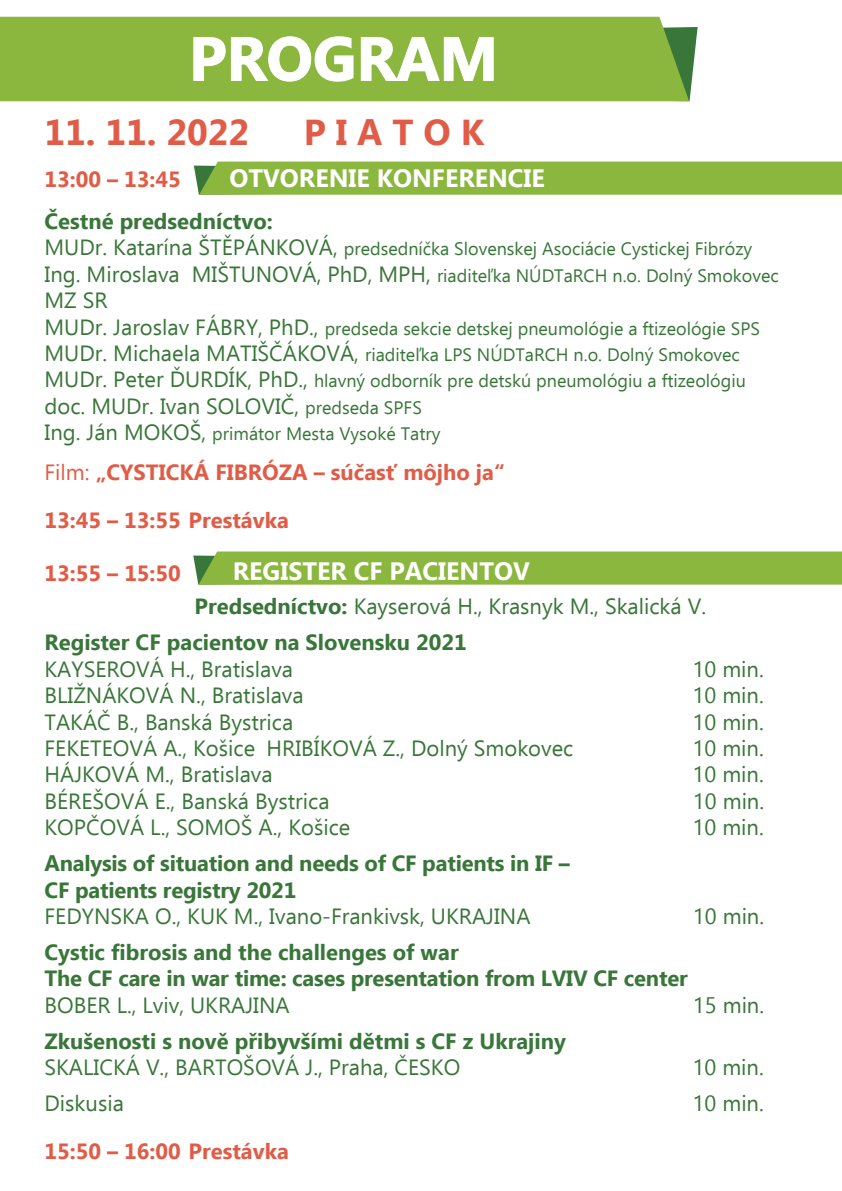
<style>
.page{position:relative;width:842px;height:1191px;background:#fff}
.page>*{position:absolute;margin:0;border:0;box-sizing:border-box;transform-origin:0 0}
.t1{font:700 61.2px "Ebrima";color:#fff}
.t2{font:700 36px "Ebrima";color:#e15c47}
.t3{font:700 25.2px "Ebrima";color:#fff}
.t4{font:22px "Ebrima";color:#397639}
.t5{font:700 22px/26.4px "Ebrima";color:#397639}
.t6{font:700 22px/48px "Ebrima";color:#e15c47}
.t7{font:18px/26.4px "Ebrima";color:#397639}
.s1{font-size:22px}
.s2{font-size:18px}
.s3{font-weight:400}
</style>
<div class="page">
<div style="left:193px;top:551px;width:649px;height:33px;background:#8cb73f"></div>
<div style="left:194px;top:162px;width:648px;height:33px;background:#8cb73f"></div>
<div style="left:0;top:17px;width:689px;height:84px;background:#8cb73f"></div>
<svg style="left:193px;top:36px;width:161px;height:46px;background:#9abf56"></svg>
<svg style="left:360px;top:36px;width:134px;height:46px;background:#9bc058"></svg>
<h1 class="t1" style="left:189px;top:13px;width:311px">PROGRAM</h1>
<h2 class="t2" style="left:44px;top:105px;width:206px">11. 11. 2022</h2>
<h2 class="t2" style="left:304px;top:105px;width:182px">P I A T O K</h2>
<p class="t6" style="left:45px;top:156px;width:138px">13:00 – 13:45</p>
<p class="t3" style="left:229px;top:159px;width:317px">OTVORENIE KONFERENCIE</p>
<p class="t5" style="left:45px;top:209px;width:230px">Čestné predsedníctvo:</p>
<p class="t7" style="left:45px;top:235px;width:736px"><span class="s1">MUDr. Katarína ŠTĚPÁNKOVÁ,</span> predsedníčka Slovenskej Asociácie Cystickej Fibrózy<br><span class="s1">Ing. Miroslava MIŠTUNOVÁ, PhD, MPH,</span> riaditeľka NÚDTaRCH n.o. Dolný Smokovec</p>
<p class="t4" style="left:45px;top:285px;width:65px">MZ SR</p>
<p class="t7" style="left:45px;top:315px;width:717px"><span class="s1">MUDr. Jaroslav FÁBRY, PhD.,</span> predseda sekcie detskej pneumológie a ftizeológie SPS<br><span class="s1">MUDr. Michaela MATIŠČÁKOVÁ,</span> riaditeľka LPS NÚDTaRCH n.o. Dolný Smokovec<br><span class="s1">MUDr. Peter ĎURDÍK, PhD.,</span> hlavný odborník pre detskú pneumológiu a ftizeológiu</p>
<p class="t4" style="left:45px;top:390px;width:379px">doc. MUDr. Ivan SOLOVIČ, <span class="s2">predseda SPFS</span></p>
<p class="t7" style="left:45px;top:420px;width:397px"><span class="s1">Ing. Ján MOKOŠ,</span> primátor Mesta Vysoké Tatry</p>
<p class="t6" style="left:45px;top:449px;width:462px"><span class="s3">Film:</span> „CYSTICKÁ FIBRÓZA – súčasť môjho ja“<br>13:45 – 13:55 Prestávka</p>
<p class="t6" style="left:45px;top:550px;width:138px">13:55 – 15:50</p>
<p class="t3" style="left:233px;top:552px;width:299px">REGISTER CF PACIENTOV</p>
<p class="t5" style="left:45px;top:589px;width:663px;line-height:36px;text-indent:150px">Predsedníctvo: <span class="s3">Kayserová H., Krasnyk M., Skalická V.<br></span>Register CF pacientov na Slovensku 2021</p>
<p class="t4" style="left:45px;top:653px;width:250px">KAYSEROVÁ H., Bratislava</p>
<p class="t4" style="left:693px;top:653px;width:73px">10 min.</p>
<p class="t4" style="left:45px;top:679px;width:261px">BLIŽNÁKOVÁ N., Bratislava</p>
<p class="t4" style="left:693px;top:679px;width:73px">10 min.</p>
<p class="t4" style="left:45px;top:706px;width:250px">TAKÁČ B., Banská Bystrica</p>
<p class="t4" style="left:693px;top:706px;width:73px">10 min.</p>
<p class="t4" style="left:45px;top:732px;width:530px">FEKETEOVÁ A., Košice HRIBÍKOVÁ Z., Dolný Smokovec</p>
<p class="t4" style="left:693px;top:732px;width:73px">10 min.</p>
<p class="t4" style="left:45px;top:759px;width:230px">HÁJKOVÁ M., Bratislava</p>
<p class="t4" style="left:693px;top:759px;width:73px">10 min.</p>
<p class="t4" style="left:45px;top:785px;width:287px">BÉREŠOVÁ E., Banská Bystrica</p>
<p class="t4" style="left:693px;top:785px;width:73px">10 min.</p>
<p class="t4" style="left:45px;top:811px;width:307px">KOPČOVÁ L., SOMOŠ A., Košice</p>
<p class="t4" style="left:693px;top:811px;width:73px">10 min.</p>
<p class="t5" style="left:45px;top:851px;width:527px">Analysis of situation and needs of CF patients in IF –<br>CF patients registry 2021</p>
<p class="t4" style="left:45px;top:900px;width:487px">FEDYNSKA O., KUK M., Ivano-Frankivsk, UKRAJINA</p>
<p class="t4" style="left:693px;top:900px;width:73px">10 min.</p>
<p class="t5" style="left:45px;top:940px;width:645px">Cystic fibrosis and the challenges of war<br>The CF care in war time: cases presentation from LVIV CF center</p>
<p class="t4" style="left:45px;top:989px;width:247px">BOBER L., Lviv, UKRAJINA</p>
<p class="t4" style="left:693px;top:989px;width:73px">15 min.</p>
<p class="t5" style="left:45px;top:1029px;width:523px">Zkušenosti s nově přibyvšími dětmi s CF z Ukrajiny</p>
<p class="t4" style="left:45px;top:1051px;width:417px">SKALICKÁ V., BARTOŠOVÁ J., Praha, ČESKO</p>
<p class="t4" style="left:693px;top:1051px;width:73px">10 min.</p>
<p class="t4" style="left:45px;top:1087px;width:81px">Diskusia</p>
<p class="t4" style="left:693px;top:1087px;width:73px">10 min.</p>
<p class="t6" style="left:45px;top:1128px;width:246px">15:50 – 16:00 Prestávka</p>
</div>
